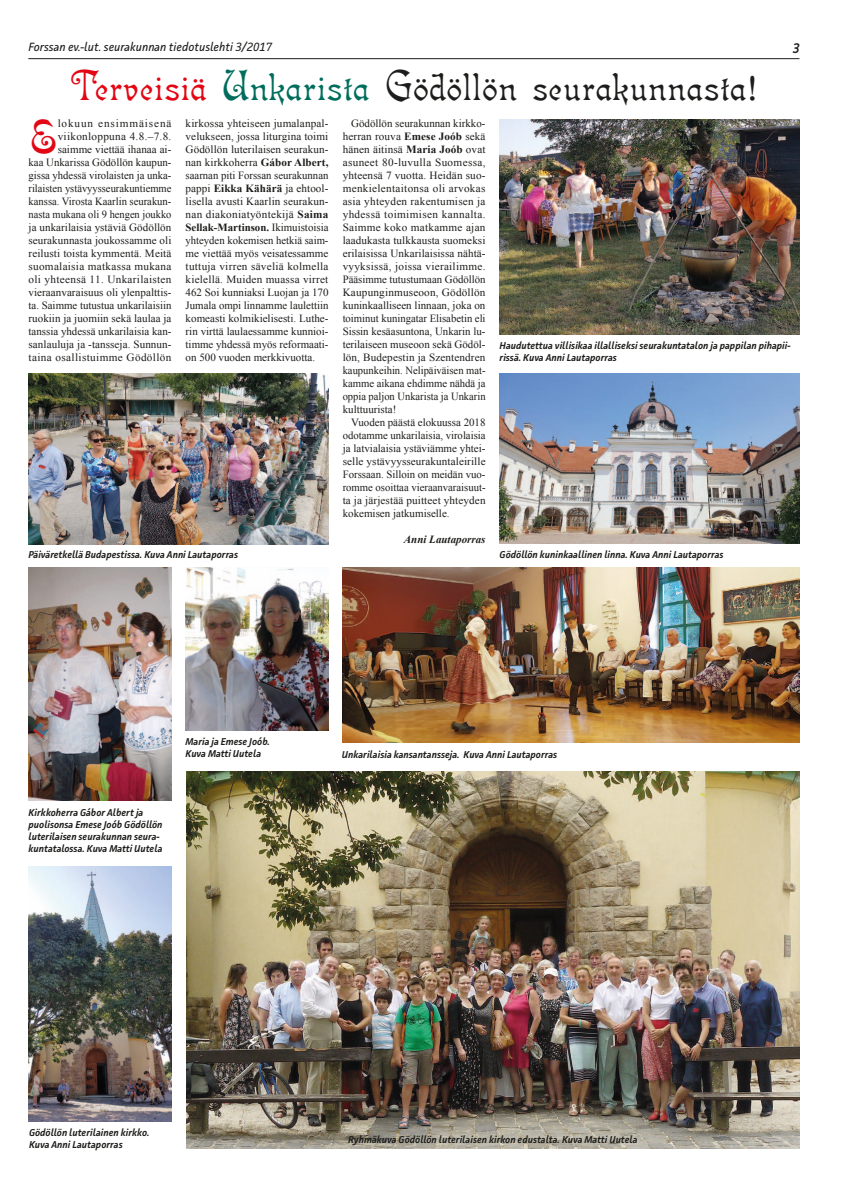
<style>
.page{position:relative;width:842px;height:1191px;background:#fff}
.page>*{position:absolute;margin:0;border:0;box-sizing:border-box;transform-origin:0 0}
.t1{font:47.6px "Isabella Std";color:#e30614}
.t2{font:43px "Isabella Std";color:#1d1d1b}
.t3{font:italic 600 14px "Facit";color:#1d1d1b;scale:.9 1}
.t4{font:italic 12px "Facit";color:#1d1d1b}
.t5{font:11px/13px "Times New Roman";color:#1d1d1b;text-align:justify}
.t6{font:italic 700 11px "Times New Roman";color:#1d1d1b}
.t7{font:italic 600 10px/12px "Facit";color:#1d1d1b}
.s1{color:#e30614}
.s2{color:#006d5c}
.s3{font-weight:700}
</style>
<div class="page">
<hr style="left:28px;top:58px;width:771px;height:1px;background:#1d1d1b">
<img style="left:28px;top:373px;width:300px;height:171px">
<img style="left:29px;top:866px;width:142px;height:255px">
<img style="left:186px;top:771px;width:614px;height:377px">
<img style="left:28px;top:567px;width:143px;height:234px">
<img style="left:500px;top:120px;width:300px;height:214px">
<img style="left:343px;top:568px;width:457px;height:174px">
<img style="left:500px;top:373px;width:300px;height:170px">
<img style="left:186px;top:567px;width:142px;height:163px">
<p class="t4" style="left:28px;top:39px;width:245px">Forssan ev.-lut. seurakunnan tiedotuslehti 3/2017</p>
<p class="t3" style="left:793px;top:39px;width:9px">3</p>
<h2 class="t2" style="left:70px;top:62px;width:690px"><span class="s1">Terveisiä</span> <span class="s2">Unkarista</span> Gödöllön seurakunnasta!</h2>
<p class="t5" style="left:186px;top:117px;width:144px">kirkossa yhteiseen jumalanpal&shy;velukseen, jossa liturgina toimi Gödöllön luterilaisen seurakun&shy;nan kirkkoherra <span class="s3">Gábor Albert, </span>saarnan piti Forssan seurakunnan pappi <span class="s3">Eikka Kähärä</span> ja ehtool&shy;lisella avusti Kaarlin seurakun&shy;nan diakoniatyöntekijä <span class="s3">Saima Sellak-Martinson.</span> Ikimuistoisia yhteyden kokemisen hetkiä saim&shy;me viettää myös veisatessamme tuttuja virren säveliä kolmella kielellä. Muiden muassa virret 462 Soi kunniaksi Luojan ja 170<br>Jumala ompi linnamme laulettiin komeasti kolmikielisesti. Luthe&shy;rin virttä laulaessamme kunnioi&shy;timme yhdessä myös reformaati&shy;on 500 vuoden merkkivuotta.</p>
<h1 class="t1" style="left:29px;top:110px;width:31px">E</h1>
<p class="t5" style="left:29px;top:117px;width:144px;text-align:right">lokuun ensimmäisenä viikonloppuna 4.8.–7.8. saimme viettää ihanaa ai-<br>kaa Unkarissa Gödöllön kaupun&shy;gissa yhdessä virolaisten ja unka&shy;rilaisten ystävyysseurakuntiemme kanssa. Virosta Kaarlin seurakun&shy;nasta mukana oli 9 hengen joukko ja unkarilaisia ystäviä Gödöllön seurakunnasta joukossamme oli reilusti toista kymmentä. Meitä suomalaisia matkassa mukana oli yhteensä 11. Unkarilaisten vieraanvaraisuus oli ylenpalttis&shy;ta. Saimme tutustua unkarilaisiin ruokiin ja juomiin sekä laulaa ja tanssia yhdessä unkarilaisia kan&shy;sanlauluja ja -tansseja. Sunnun&shy;taina osallistuimme Gödöllön</p>
<p class="t5" style="left:343px;top:117px;width:144px;text-indent:9px">Gödöllön seurakunnan kirkko&shy;herran rouva <span class="s3">Emese Joób</span> sekä hänen äitinsä <span class="s3">Maria Joób</span> ovat asuneet 80-luvulla Suomessa, yhteensä 7 vuotta. Heidän suo&shy;menkielentaitonsa oli arvokas asia yhteyden rakentumisen ja yhdessä toimimisen kannalta.<br>Saimme koko matkamme ajan laadukasta tulkkausta suomeksi erilaisissa Unkarilaisissa nähtä&shy;vyyksissä, joissa vierailimme.<br>Pääsimme tutustumaan Gödöllön Kaupunginmuseoon, Gödöllön kuninkaalliseen linnaan, joka on toiminut kuningatar Elisabetin eli Sissin kesäasuntona, Unkarin lu&shy;terilaiseen museoon sekä Gödöl&shy;lön, Budepestin ja Szentendren kaupunkeihin. Nelipäiväisen mat&shy;kamme aikana ehdimme nähdä ja oppia paljon Unkarista ja Unkarin kulttuurista!</p>
<p class="t5" style="left:343px;top:416px;width:144px;text-indent:9px">Vuoden päästä elokuussa 2018 odotamme unkarilaisia, virolaisia ja latvialaisia ystäviämme yhtei&shy;selle ystävyysseurakuntaleirille Forssaan. Silloin on meidän vuo&shy;romme osoittaa vieraanvaraisuut&shy;ta ja järjestää puitteet yhteyden kokemisen jatkumiselle.</p>
<p class="t6" style="left:404px;top:532px;width:83px">Anni Lautaporras</p>
<p class="t7" style="left:500px;top:339px;width:292px">Haudutettua villisikaa illalliseksi seurakuntatalon ja pappilan pihapii&shy;rissä. Kuva Anni Lautaporras</p>
<p class="t7" style="left:28px;top:549px;width:211px">Päiväretkellä Budapestissa. Kuva Anni Lautaporras</p>
<p class="t7" style="left:29px;top:806px;width:136px">Kirkkoherra Gábor Albert ja puolisonsa Emese Joób Gödöllön luterilaisen seurakunnan seura&shy;kuntatalossa. Kuva Matti Uutela</p>
<p class="t7" style="left:186px;top:736px;width:86px">Maria ja Emese Joób.<br>Kuva Matti Uutela</p>
<p class="t7" style="left:500px;top:548px;width:226px">Gödöllön kuninkaallinen linna. Kuva Anni Lautaporras</p>
<p class="t7" style="left:342px;top:748px;width:217px">Unkarilaisia kansantansseja. Kuva Anni Lautaporras</p>
<p class="t7" style="left:29px;top:1126px;width:122px">Gödöllön luterilainen kirkko.<br>Kuva Anni Lautaporras</p>
<p class="t7" style="left:348px;top:1133px;width:291px">Ryhmäkuva Gödöllön luterilaisen kirkon edustalta. Kuva Matti Uutela</p>
</div>
